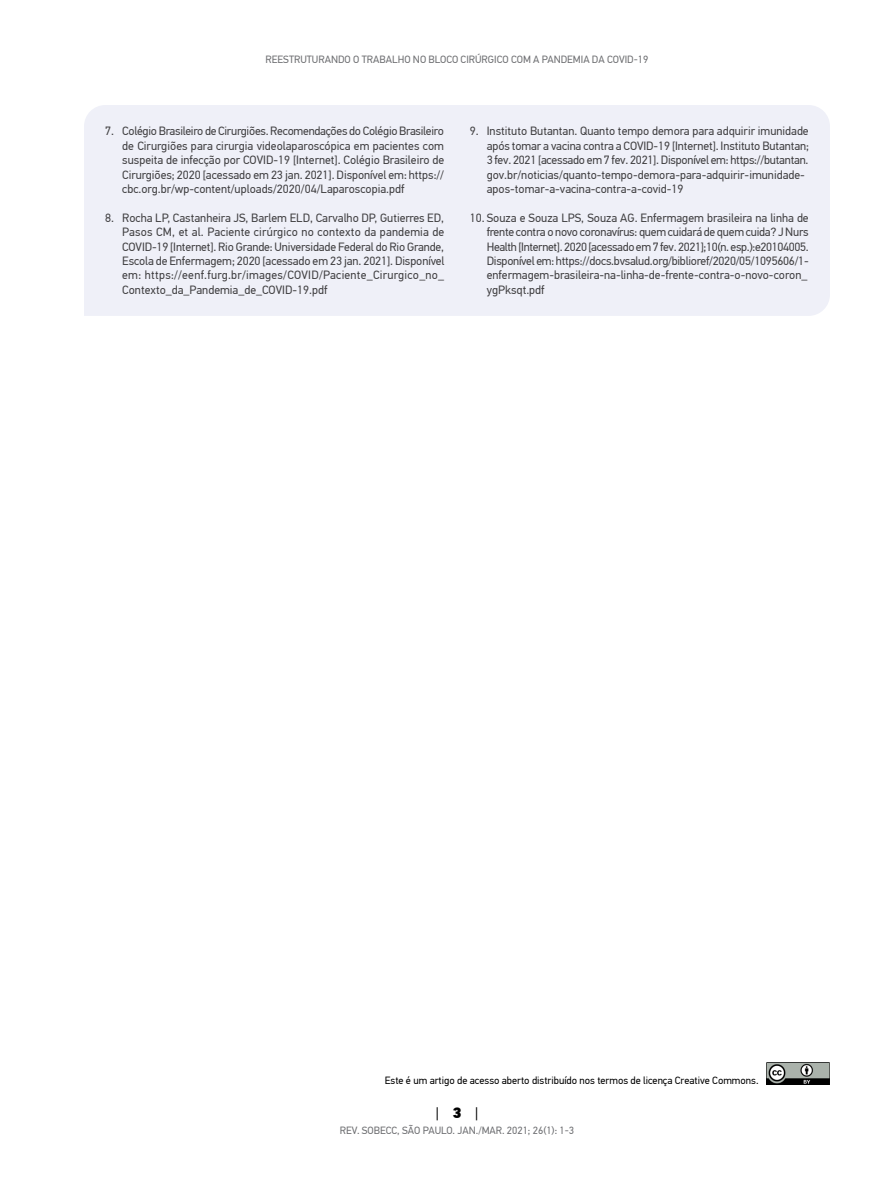
<style>
.page{position:relative;width:893px;height:1191px;background:#fff}
.page>*{position:absolute;margin:0;border:0;box-sizing:border-box;transform-origin:0 0}
.t1{font:15px "PF Din Text Pro";color:#000}
.t2{font:12px/14.4px "PF Din Text Pro";color:#414042;text-align:justify}
.t3{font:10.5px "PF Din Text Pro";color:#6d6e71}
.t4{font:10.5px "PF Din Text Pro";color:#000}
.s1{font-weight:900}
</style>
<div class="page">
<div style="left:84px;top:105px;width:746px;height:211px;background:#eff0f8"></div>
<img style="left:766px;top:1062px;width:64px;height:22px">
<p class="t3" style="left:266px;top:53px;width:384px">REESTRUTURANDO O TRABALHO NO BLOCO CIRÚRGICO COM A PANDEMIA DA COVID-19</p>
<p class="t2" style="left:122px;top:124px;width:323px;text-indent:-17px">7. Colégio Brasileiro de Cirurgiões. Recomendações do Colégio Brasileiro de Cirurgiões para cirurgia videolaparoscópica em pacientes com suspeita de infecção por COVID-19 [Internet]. Colégio Brasileiro de Cirurgiões; 2020 [acessado em 23 jan. 2021]. Disponível em: https:// cbc.org.br/wp-content/uploads/2020/04/Laparoscopia.pdf</p>
<p class="t2" style="left:122px;top:210px;width:324px;text-indent:-17px">8. Rocha LP, Castanheira JS, Barlem ELD, Carvalho DP, Gutierres ED, Pasos CM, et al. Paciente cirúrgico no contexto da pandemia de COVID-19 [Internet]. Rio Grande: Universidade Federal do Rio Grande, Escola de Enfermagem; 2020 [acessado em 23 jan. 2021]. Disponível em: https://eenf.furg.br/images/COVID/Paciente_Cirurgico_no_ Contexto_da_Pandemia_de_COVID-19.pdf</p>
<p class="t2" style="left:487px;top:124px;width:324px;text-align:left;text-indent:-17px">9. Instituto Butantan. Quanto tempo demora para adquirir imunidade após tomar a vacina contra a COVID-19 [Internet]. Instituto Butantan; 3 fev. 2021 [acessado em 7 fev. 2021]. Disponível em: https://butantan. gov.br/noticias/quanto-tempo-demora-para-adquirir-imunidade&shy;apos-tomar-a-vacina-contra-a-covid-19</p>
<p class="t2" style="left:487px;top:210px;width:323px;text-indent:-17px">10. Souza e Souza LPS, Souza AG. Enfermagem brasileira na linha de frente contra o novo coronavírus: quem cuidará de quem cuida? J Nurs Health [Internet]. 2020 [acessado em 7 fev. 2021];10(n. esp.):e20104005.<br>Disponível em: https://docs.bvsalud.org/biblioref/2020/05/1095606/1- enfermagem-brasileira-na-linha-de-frente-contra-o-novo-coron_ ygPksqt.pdf</p>
<p class="t4" style="left:385px;top:1074px;width:375px">Este é um artigo de acesso aberto distribuído nos termos de licença Creative Commons.</p>
<p class="t1" style="left:436px;top:1103px;width:44px">| <span class="s1">3</span> |</p>
<p class="t3" style="left:340px;top:1124px;width:236px">REV. SOBECC, SÃO PAULO. JAN./MAR. 2021; 26(1): 1-3</p>
</div>
